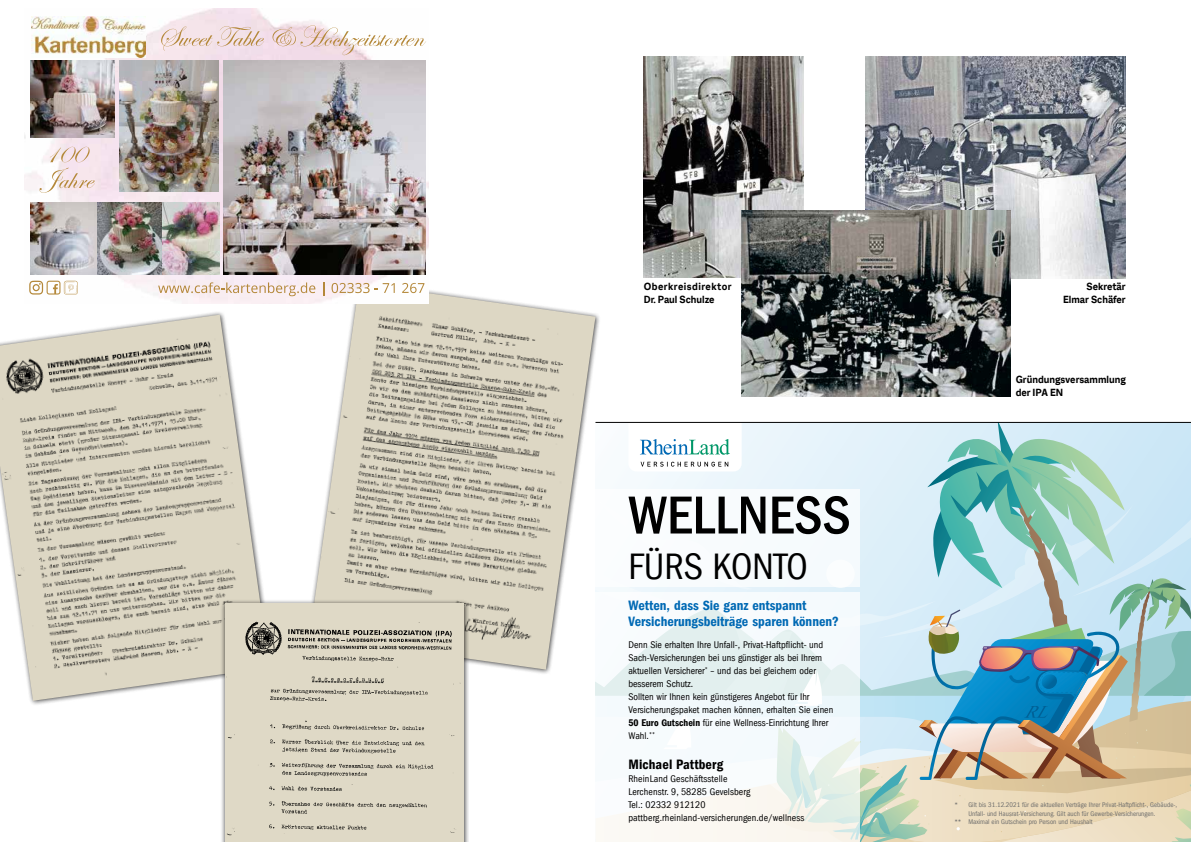
<style>
.page{position:relative;width:1191px;height:842px;background:#fff}
.page>*{position:absolute;margin:0;border:0;box-sizing:border-box;transform-origin:0 0}
.t1{font:500 condensed 55.3px "Franklin Gothic LT Com";color:#000}
.t2{font:condensed 37.8px "Franklin Gothic LT Com";color:#000}
.t3{font:14px/16px "Franklin Gothic LT Com Dm Cn";color:#0069b4}
.t4{font:14px "Franklin Gothic LT Com Dm Cn";letter-spacing:.01em;color:#000}
.t5{font:700 11px/13px "Macklin Sans";color:#000;text-align:right}
.t6{font:700 11px/13px "Macklin Sans";letter-spacing:.035em;color:#000}
.t7{font:condensed 10px/13px "Franklin Gothic LT Com";color:#000}
.t8{font:condensed 7px "Franklin Gothic LT Com";color:#6d6d6c}
.s1{font-family:"Franklin Gothic LT Com Dm Cn";font-stretch:normal}
</style>
<div class="page">
<div style="left:305px;top:279px;width:296px;height:396px;background:#000;opacity:.75"></div>
<img style="left:309px;top:284px;width:286px;height:385px">
<img style="left:0;top:315px;width:264px;height:385px">
<div style="left:220px;top:599px;width:249px;height:243px;background:#000;opacity:.75"></div>
<img style="left:225px;top:604px;width:238px;height:238px">
<img style="left:643px;top:57px;width:160px;height:221px">
<img style="left:865px;top:57px;width:260px;height:221px">
<img style="left:741px;top:211px;width:269px;height:185px">
<svg style="left:595px;top:423px;width:596px;height:419px;background:#bdd3d1"></svg>
<svg style="left:595px;top:593px;width:264px;height:249px;fill:#f5f9fc"></svg>
<div style="left:595px;top:490px;width:264px;height:97px;background:#f8fbfd"></div>
<hr style="left:595px;top:422px;width:596px;height:1px;background:#000">
<img style="left:25px;top:9px;width:403px;height:295px">
<img style="left:223px;top:61px;width:202px;height:213px">
<img style="left:31px;top:61px;width:84px;height:76px">
<img style="left:31px;top:203px;width:188px;height:72px">
<img style="left:120px;top:61px;width:98px;height:131px">
<svg style="left:29px;top:281px;width:49px;height:14px"></svg>
<img style="left:32px;top:17px;width:114px;height:40px">
<svg style="left:161px;top:26px;width:103px;height:25px;background:#ebd7d4"></svg>
<svg style="left:272px;top:25px;width:154px;height:30px"></svg>
<svg style="left:50px;top:147px;width:40px;height:15px"></svg>
<svg style="left:39px;top:168px;width:56px;height:25px"></svg>
<svg style="left:158px;top:282px;width:157px;height:14px"></svg>
<svg style="left:323px;top:282px;width:1px;height:14px"></svg>
<svg style="left:331px;top:283px;width:64px;height:10px"></svg>
<svg style="left:402px;top:283px;width:22px;height:10px"></svg>
<p class="t6" style="left:643px;top:280px;width:89px">Oberkreisdirektor<br>Dr. Paul Schulze</p>
<p class="t5" style="left:1063px;top:280px;width:64px">Sekretär<br>Elmar Schäfer</p>
<h1 class="t1" style="left:628px;top:484px;width:224px">WELLNESS</h1>
<h2 class="t2" style="left:628px;top:545px;width:181px">FÜRS KONTO</h2>
<h3 class="t3" style="left:628px;top:598px;width:212px">Wetten, dass Sie ganz entspannt<br>Versicherungsbeiträge sparen können?</h3>
<p class="t7" style="left:628px;top:638px;width:206px">Denn Sie erhalten Ihre Unfall-, Privat-Haftpflicht- und Sach-Versicherungen bei uns günstiger als bei Ihrem aktuellen Versicherer<sup>*</sup> – und das bei gleichem oder besserem Schutz.<br>Sollten wir Ihnen kein günstigeres Angebot für Ihr Versicherungspaket machen können, erhalten Sie einen <span class="s1">50 Euro Gutschein</span> für eine Wellness-Einrichtung Ihrer Wahl.<sup>**</sup></p>
<h3 class="t4" style="left:628px;top:756px;width:96px">Michael Pattberg</h3>
<p class="t7" style="left:628px;top:772px;width:177px">RheinLand Geschäftsstelle<br>Lerchenstr. 9, 58285 Gevelsberg<br>Tel.: 02332 912120 pattberg.rheinland-versicherungen.de/wellness</p>
<p class="t5" style="left:1015px;top:373px;width:112px;text-align:left">Gründungsversammlung der IPA EN</p>
<p class="t8" style="left:954px;top:801px;width:224px">* Gilt bis 31.12.2021 für die aktuellen Verträge Ihrer Privat-Haftpflicht-, Gebäude-,</p>
<p class="t8" style="left:968px;top:809px;width:189px">Unfall- und Hausrat-Versicherung. Gilt auch für Gewerbe-Versicherungen.</p>
<p class="t8" style="left:954px;top:818px;width:140px">** Maximal ein Gutschein pro Person und Haushalt</p>
</div>
